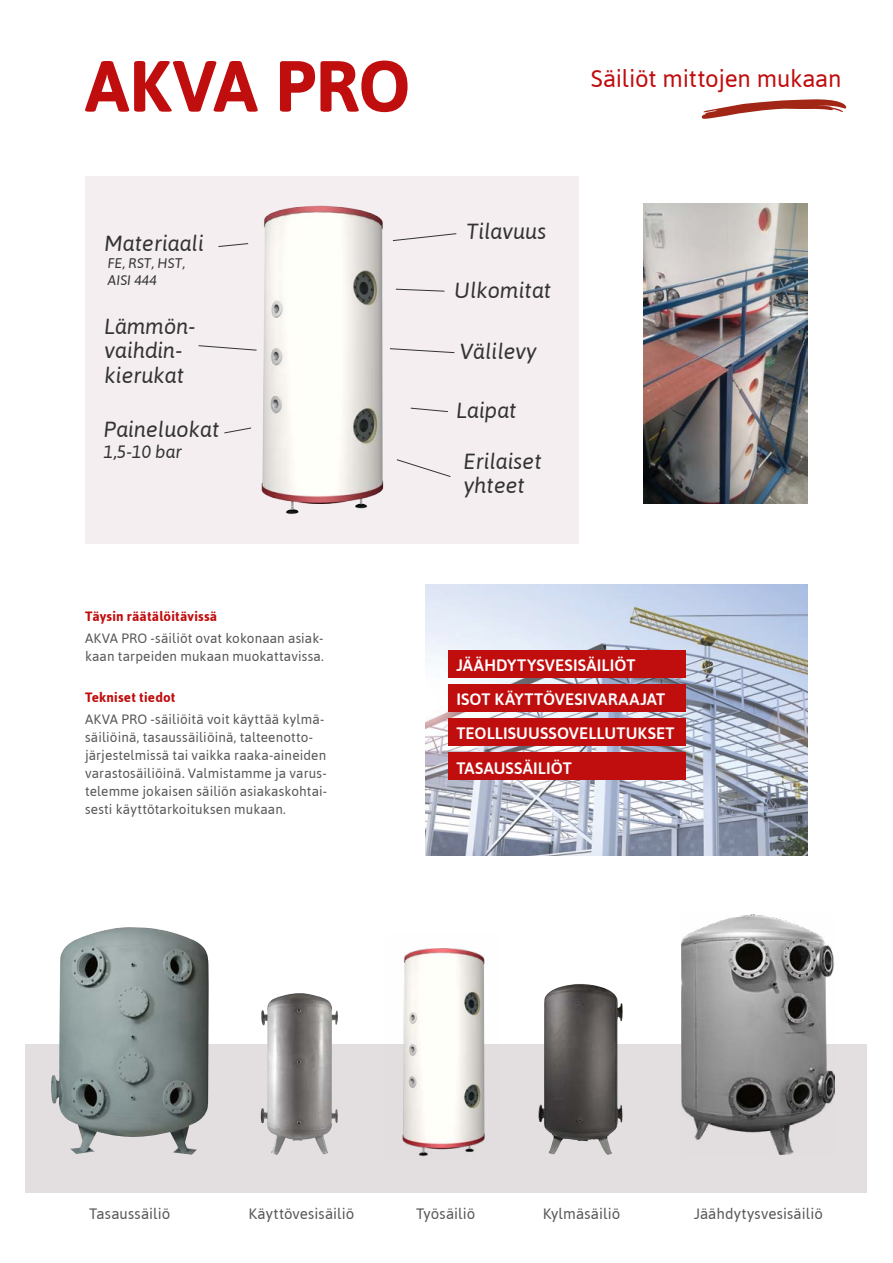
<style>
.page{position:relative;width:893px;height:1263px;background:#fff}
.page>*{position:absolute;margin:0;border:0;box-sizing:border-box;transform-origin:0 0}
.t1{font:700 72px "Asap";letter-spacing:-.005em;color:#c00d0e}
.t2{font:24px "Asap";letter-spacing:-.01em;color:#c00d0e}
.t3{font:italic 21.75px/24.8px "Asap";color:#333}
.t4{font:italic 17.85px "Asap";color:#333}
.t5{font:500 16.5px/34.2px "Asap";letter-spacing:.01em;color:#fff}
.t6{font:15px "Asap";letter-spacing:.005em;color:#575756}
.t7{font:italic 13.95px/16.6px "Asap";color:#333}
.t8{font:13.5px/18px "Asap";letter-spacing:.01em;color:#575756}
.t9{font:700 13.5px "Asap";letter-spacing:.015em;color:#c00d0e}
</style>
<div class="page">
<img style="left:426px;top:585px;width:382px;height:270px">
<div style="left:448px;top:753px;width:238px;height:27px;background:#c00d0e"></div>
<div style="left:448px;top:719px;width:238px;height:27px;background:#c00d0e"></div>
<div style="left:448px;top:685px;width:238px;height:27px;background:#c00d0e"></div>
<div style="left:448px;top:651px;width:238px;height:27px;background:#c00d0e"></div>
<div style="left:26px;top:1044px;width:841px;height:148px;background:#e3dee0"></div>
<div style="left:85px;top:176px;width:493px;height:368px;background:#f4eef1"></div>
<img style="left:261px;top:205px;width:141px;height:309px">
<svg style="left:392px;top:233px;width:65px;height:8px"></svg>
<svg style="left:395px;top:289px;width:50px;height:3px"></svg>
<svg style="left:389px;top:348px;width:66px;height:5px"></svg>
<svg style="left:396px;top:459px;width:55px;height:18px"></svg>
<svg style="left:224px;top:427px;width:28px;height:6px"></svg>
<svg style="left:198px;top:345px;width:59px;height:6px"></svg>
<svg style="left:218px;top:243px;width:31px;height:4px"></svg>
<svg style="left:410px;top:408px;width:38px;height:4px"></svg>
<img style="left:261px;top:993px;width:77px;height:162px">
<img style="left:681px;top:914px;width:153px;height:241px">
<img style="left:51px;top:927px;width:158px;height:228px">
<img style="left:538px;top:984px;width:85px;height:171px">
<svg style="left:702px;top:99px;width:144px;height:20px"></svg>
<img style="left:402px;top:948px;width:83px;height:209px">
<img style="left:643px;top:204px;width:165px;height:299px">
<h1 class="t1" style="left:85px;top:38px;width:327px">AKVA PRO</h1>
<h3 class="t3" style="left:105px;top:231px;width:101px">Materiaali</h3>
<p class="t7" style="left:108px;top:254px;width:79px">FE, RST, HST,<br>AISI 444</p>
<h3 class="t3" style="left:105px;top:313px;width:92px">Lämmön&shy;vaihdin&shy;kierukat</h3>
<h3 class="t3" style="left:104px;top:416px;width:117px">Paineluokat</h3>
<h3 class="t4" style="left:104px;top:440px;width:80px">1,5-10 bar</h3>
<p class="t9" style="left:85px;top:607px;width:134px">Täysin räätälöitävissä</p>
<p class="t8" style="left:85px;top:629px;width:240px">AKVA PRO -säiliöt ovat kokonaan asiak&shy;kaan tarpeiden mukaan muokattavissa.</p>
<p class="t9" style="left:85px;top:688px;width:92px">Tekniset tiedot</p>
<p class="t8" style="left:85px;top:710px;width:244px">AKVA PRO -säiliöitä voit käyttää kylmä&shy;säiliöinä, tasaussäiliöinä, talteenotto&shy;järjestelmissä tai vaikka raaka-aineiden varastosäiliöinä. Valmistamme ja varus&shy;telemme jokaisen säiliön asiakaskohtai&shy;sesti käyttötarkoituksen mukaan.</p>
<h2 class="t2" style="left:591px;top:63px;width:252px">Säiliöt mittojen mukaan</h2>
<h3 class="t3" style="left:466px;top:219px;width:81px">Tilavuus</h3>
<h3 class="t3" style="left:454px;top:277px;width:98px">Ulkomitat</h3>
<h3 class="t3" style="left:460px;top:338px;width:78px">Välilevy</h3>
<h3 class="t3" style="left:457px;top:398px;width:62px">Laipat</h3>
<h3 class="t3" style="left:464px;top:448px;width:80px">Erilaiset yhteet</h3>
<p class="t5" style="left:456px;top:647px;width:220px">JÄÄHDYTYSVESISÄILIÖT<br>ISOT KÄYTTÖVESIVARAAJAT<br>TEOLLISUUSSOVELLUTUKSET<br>TASAUSSÄILIÖT</p>
<p class="t6" style="left:89px;top:1204px;width:83px">Tasaussäiliö</p>
<p class="t6" style="left:249px;top:1204px;width:107px">Käyttövesisäiliö</p>
<p class="t6" style="left:416px;top:1204px;width:61px">Työsäiliö</p>
<p class="t6" style="left:543px;top:1204px;width:79px">Kylmäsäiliö</p>
<p class="t6" style="left:694px;top:1204px;width:130px">Jäähdytysvesisäiliö</p>
</div>
